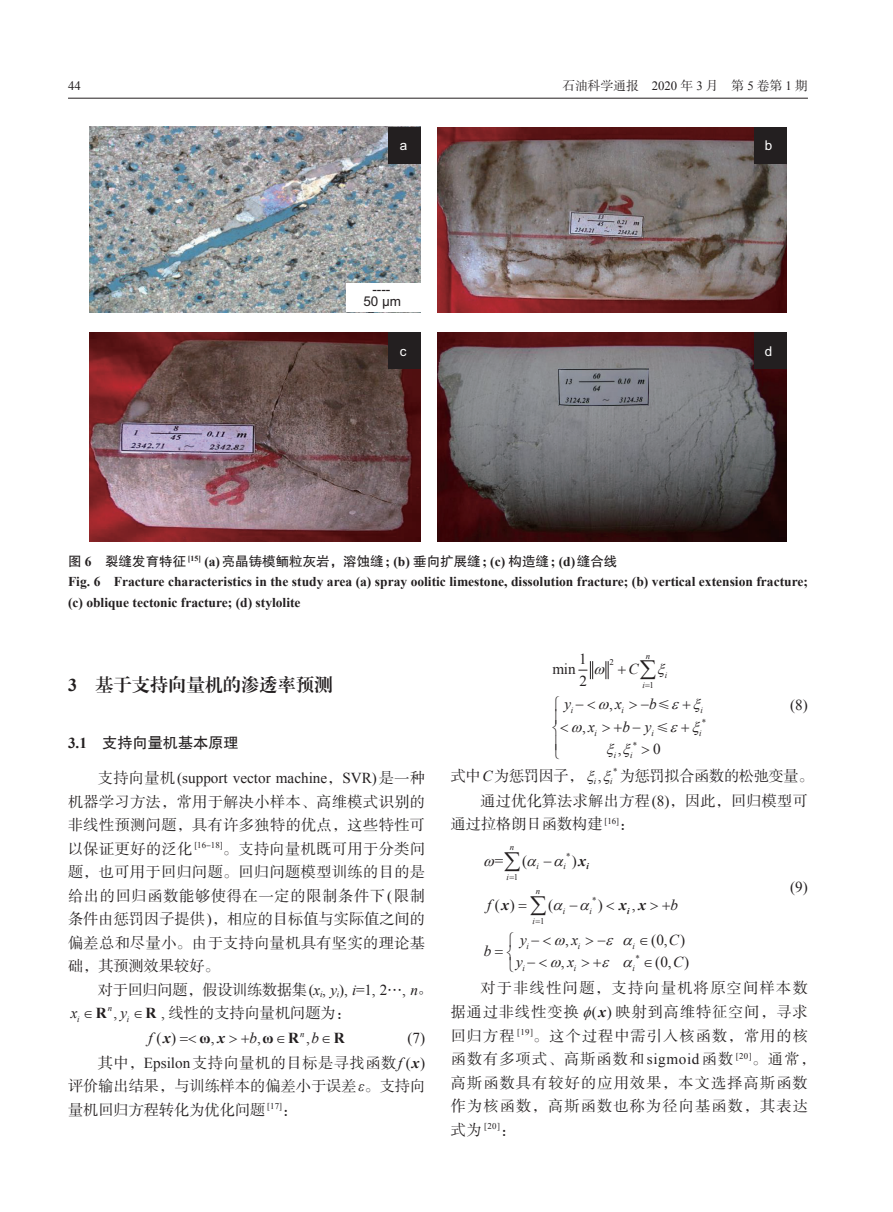
<style>
.page{position:relative;width:893px;height:1212px;background:#fff}
.page>*{position:absolute;margin:0;border:0;box-sizing:border-box;transform-origin:0 0}
.t1{font:18px "FZXBSK GBK1 0";letter-spacing:.015em;color:#231f20}
.t2{font:15.15px/23.4px "FZSSK GBK1 0";letter-spacing:.025em;color:#231f20;text-align:justify}
.t3{font:15.15px/23.5px "FZSSK GBK1 0";letter-spacing:.075em;color:#231f20}
.t4{font:15.15px/21.5px "Times New Roman";color:#231f20}
.t5{font:15.15px "FZSSK GBK1 0";letter-spacing:-.015em;color:#231f20}
.t6{font:15.15px "FZSSK GBK1 0";letter-spacing:-.02em;color:#231f20}
.t7{font:italic 15.15px "Times New Roman";color:#231f20}
.t8{font:15.15px "FZSSK GBK1 0";color:#231f20}
.t9{font:15.15px "FZHTJW GB1 0";color:#231f20}
.t10{font:700 15.15px "Times New Roman";color:#231f20}
.t11{font:italic 700 15.15px "Times New Roman";color:#231f20}
.t12{font:700 13.5px/20.5px "Times New Roman";color:#231f20}
.t13{font:13.5px "FZHTJW GB1 0";color:#231f20}
.t14{font:13.5px/12px "Arial";color:#231f20;text-align:center}
.t15{font:13.5px "Arial";color:#fff}
.t16{font:12.75px "FZSSK GBK1 0";color:#231f20}
.t17{font:12.75px "Times New Roman";color:#231f20}
.t18{font:12.15px "Sim Hei";color:#231f20}
.t19{font:italic 8.85px "Times New Roman";color:#231f20}
.t20{font:8.85px "Times New Roman";color:#231f20}
.t21{font:italic 700 8.85px "Times New Roman";color:#231f20}
.s1{font-family:"Times New Roman"}
.s2{font-family:"Times New Roman";font-weight:700}
.s3{font-family:"FZSSK GBK1 0"}
.s4{font-family:"Times New Roman";font-style:italic}
.s5{font-family:"Adobe Song Std";font-weight:300}
.s6{font-weight:700;font-style:normal}
.s7{font-style:normal;font-size:15.15px}
.s8{font-family:"Times New Roman";font-weight:700;font-style:italic}
.s9{font-style:italic}
.s10{font-weight:400;font-style:italic}
.s11{font-weight:400}
.s12{font-weight:700}
.s13{font-weight:700;font-style:italic;font-size:15.15px}
.s14{font-weight:700;font-style:italic}
.s15{font-family:"FZSSK GBK1 0";font-size:15.15px}
</style>
<div class="page">
<hr style="left:68px;top:98px;width:740px;height:1px;background:#231f20">
<img style="left:437px;top:127px;width:349px;height:185px">
<img style="left:90px;top:127px;width:331px;height:185px">
<img style="left:90px;top:332px;width:331px;height:209px">
<img style="left:437px;top:332px;width:349px;height:209px">
<img style="left:558px;top:369px;width:91px;height:36px">
<div style="left:346px;top:283px;width:75px;height:29px;background:#fff"></div>
<div style="left:389px;top:127px;width:32px;height:36px;background:#231f20"></div>
<div style="left:754px;top:127px;width:32px;height:36px;background:#231f20"></div>
<div style="left:389px;top:332px;width:32px;height:36px;background:#231f20"></div>
<div style="left:754px;top:332px;width:32px;height:36px;background:#231f20"></div>
<svg style="left:578px;top:661px;width:31px;height:18px"></svg>
<p class="t17" style="left:68px;top:77px;width:14px">44</p>
<p class="t16" style="left:562px;top:79px;width:247px">石油科学通报 <span class="s1">2020</span> 年 <span class="s1">3</span> 月 第 <span class="s1">5</span> 卷第 <span class="s1">1</span> 期</p>
<p class="t15" style="left:400px;top:137px;width:9px">a</p>
<p class="t15" style="left:765px;top:137px;width:9px">b</p>
<p class="t14" style="left:363px;top:283px;width:39px">----<br>50 μm</p>
<p class="t15" style="left:400px;top:342px;width:8px">c</p>
<p class="t15" style="left:765px;top:342px;width:9px">d</p>
<p class="t13" style="left:68px;top:554px;width:551px">图 <span class="s2">6</span> 裂缝发育特征 <sup>[15]</sup> <span class="s2">(a)</span>亮晶铸模鲕粒灰岩，溶蚀缝<span class="s2">; (b)</span> 垂向扩展缝<span class="s2">; (c)</span> 构造缝<span class="s2">; (d)</span>缝合线</p>
<p class="t12" style="left:68px;top:571px;width:741px">Fig. 6 Fracture characteristics in the study area (a) spray oolitic limestone, dissolution fracture; (b) vertical extension fracture; (c) oblique tectonic fracture; (d) stylolite</p>
<p class="t1" style="left:68px;top:674px;width:266px"><span class="s2">3</span> 基于支持向量机的渗透率预测</p>
<p class="t9" style="left:68px;top:735px;width:172px"><span class="s2">3.1</span> 支持向量机基本原理</p>
<p class="t4" style="left:98px;top:767px;width:329px"><span class="s3">支持向量机</span>(support vector machine<span class="s3">，</span>SVR)<span class="s3">是一种</span></p>
<p class="t2" style="left:68px;top:791px;width:359px">机器学习方法，常用于解决小样本、高维模式识别的非线性预测问题，具有许多独特的优点，这些特性可以保证更好的泛化 <sup>[16</sup><sup>-</sup><sup>18]</sup>。支持向量机既可用于分类问题，也可用于回归问题。回归问题模型训练的目的是给出的回归函数能够使得在一定的限制条件下<span class="s1">(</span>限制条件由惩罚因子提供<span class="s1">)</span>，相应的目标值与实际值之间的偏差总和尽量小。由于支持向量机具有坚实的理论基础，其预测效果较好。</p>
<p class="t5" style="left:98px;top:981px;width:336px">对于回归问题，假设训练数据集<span class="s1">(</span><span class="s4">x</span><sub>i</sub><span class="s1">,</span> <span class="s4">y</span><sub>i</sub><span class="s1">),</span> <span class="s4">i</span><span class="s1">=1, 2</span>…<span class="s1">,</span> <span class="s4">n</span><span class="s5">。</span></p>
<p class="t7" style="left:71px;top:1002px;width:37px">x ∈<span class="s6">R</span></p>
<p class="t8" style="left:120px;top:1005px;width:232px"><span class="s4">y</span> ∈ <span class="s2">R</span> <span class="s1">,</span> 线性的支持向量机问题为：</p>
<p class="t19" style="left:108px;top:1002px;width:11px">n<span class="s7">,</span></p>
<p class="t19" style="left:77px;top:1013px;width:4px">i</p>
<p class="t19" style="left:127px;top:1013px;width:4px">i</p>
<p class="t19" style="left:300px;top:1027px;width:6px">n</p>
<p class="t4" style="left:407px;top:1027px;width:19px">(7)</p>
<p class="t2" style="left:68px;top:1051px;width:359px;text-indent:30px">其中，<span class="s1">Epsilon</span>支持向量机的目标是寻找函数<span class="s4">f</span> <span class="s1">(</span><span class="s8">x</span><span class="s1">)</span>评价输出结果，与训练样本的偏差小于误差<span class="s4">ε</span>。支持向量机回归方程转化为优化问题 <sup>[17]</sup>：</p>
<p class="t4" style="left:149px;top:1027px;width:29px"><span class="s9">f</span>( )</p>
<p class="t10" style="left:250px;top:1028px;width:51px"><span class="s10">b</span><span class="s11">,</span>ω R</p>
<p class="t4" style="left:306px;top:1027px;width:40px">,<span class="s9">b</span>∈<span class="s12">R</span></p>
<p class="t10" style="left:200px;top:1028px;width:27px">ω<span class="s11">,</span><span class="s9">x</span></p>
<p class="t11" style="left:163px;top:1028px;width:9px">x</p>
<p class="t4" style="left:579px;top:648px;width:9px">1<br>2</p>
<p class="t4" style="left:582px;top:715px;width:14px">,<span class="s9">x</span></p>
<p class="t7" style="left:622px;top:716px;width:31px">b y</p>
<p class="t19" style="left:646px;top:649px;width:6px">n</p>
<p class="t20" style="left:610px;top:656px;width:6px">2</p>
<p class="t4" style="left:552px;top:658px;width:25px">min</p>
<p class="t7" style="left:628px;top:658px;width:12px">C</p>
<p class="t19" style="left:665px;top:669px;width:4px">i</p>
<p class="t20" style="left:649px;top:679px;width:6px">1</p>
<p class="t19" style="left:642px;top:679px;width:4px">i</p>
<p class="t7" style="left:564px;top:693px;width:21px">y −</p>
<p class="t4" style="left:609px;top:693px;width:14px">,<span class="s9">x</span></p>
<p class="t7" style="left:649px;top:693px;width:9px">b</p>
<p class="t18" style="left:641px;top:698px;width:31px">− ≤</p>
<p class="t19" style="left:571px;top:704px;width:4px">i</p>
<p class="t19" style="left:622px;top:704px;width:4px">i</p>
<p class="t19" style="left:700px;top:704px;width:4px">i</p>
<p class="t20" style="left:702px;top:716px;width:6px">*</p>
<p class="t18" style="left:633px;top:721px;width:38px">− ≤</p>
<p class="t19" style="left:595px;top:726px;width:4px">i</p>
<p class="t19" style="left:652px;top:726px;width:4px">i</p>
<p class="t19" style="left:699px;top:726px;width:4px">i</p>
<p class="t20" style="left:633px;top:739px;width:6px">*</p>
<p class="t19" style="left:614px;top:749px;width:4px">i</p>
<p class="t19" style="left:630px;top:749px;width:4px">i</p>
<p class="t4" style="left:618px;top:738px;width:5px">,</p>
<p class="t4" style="left:653px;top:738px;width:9px">0</p>
<p class="t4" style="left:790px;top:693px;width:19px">(8)</p>
<p class="t6" style="left:451px;top:767px;width:364px">式中<span class="s4">C</span>为惩罚因子， <sub>i</sub> <span class="s1">,</span> <sup>*</sup> 为惩罚拟合函数的松弛变量。</p>
<p class="t19" style="left:610px;top:775px;width:4px">i</p>
<p class="t2" style="left:451px;top:790px;width:359px;text-indent:30px">通过优化算法求解出方程<span class="s1">(8)</span>，因此，回归模型可通过拉格朗日函数构建 <sup>[16]</sup>：</p>
<p class="t19" style="left:510px;top:841px;width:6px">n</p>
<p class="t20" style="left:566px;top:850px;width:24px">* <span class="s13">x</span><span class="s14">i</span></p>
<p class="t4" style="left:495px;top:849px;width:34px">= (</p>
<p class="t4" style="left:572px;top:849px;width:7px">)</p>
<p class="t4" style="left:548px;top:894px;width:7px">(</p>
<p class="t4" style="left:598px;top:894px;width:7px">)</p>
<p class="t4" style="left:632px;top:894px;width:5px">,</p>
<p class="t19" style="left:537px;top:860px;width:4px">i</p>
<p class="t19" style="left:563px;top:860px;width:4px">i</p>
<p class="t20" style="left:514px;top:871px;width:6px">1</p>
<p class="t19" style="left:506px;top:871px;width:4px">i</p>
<p class="t19" style="left:536px;top:885px;width:6px">n</p>
<p class="t20" style="left:592px;top:894px;width:6px">*</p>
<p class="t4" style="left:487px;top:894px;width:29px"><span class="s9">f</span>( )</p>
<p class="t7" style="left:671px;top:894px;width:9px">b</p>
<p class="t11" style="left:501px;top:894px;width:9px">x</p>
<p class="t11" style="left:619px;top:894px;width:28px">x x</p>
<p class="t21" style="left:627px;top:904px;width:4px">i</p>
<p class="t19" style="left:563px;top:904px;width:4px">i</p>
<p class="t19" style="left:589px;top:904px;width:4px">i</p>
<p class="t7" style="left:484px;top:940px;width:9px">b</p>
<p class="t20" style="left:540px;top:915px;width:6px">1</p>
<p class="t19" style="left:532px;top:915px;width:4px">i</p>
<p class="t4" style="left:639px;top:928px;width:48px">∈(0, )</p>
<p class="t7" style="left:520px;top:929px;width:21px">y −</p>
<p class="t4" style="left:565px;top:928px;width:15px">,<span class="s9">x</span></p>
<p class="t7" style="left:669px;top:929px;width:12px">C</p>
<p class="t19" style="left:523px;top:962px;width:4px">i</p>
<p class="t19" style="left:574px;top:962px;width:4px">i</p>
<p class="t19" style="left:632px;top:962px;width:4px">i</p>
<p class="t19" style="left:527px;top:939px;width:4px">i</p>
<p class="t19" style="left:578px;top:939px;width:4px">i</p>
<p class="t19" style="left:632px;top:939px;width:4px">i</p>
<p class="t20" style="left:635px;top:952px;width:6px">*</p>
<p class="t4" style="left:643px;top:951px;width:48px">∈(0, )</p>
<p class="t7" style="left:516px;top:952px;width:21px">y −</p>
<p class="t4" style="left:561px;top:951px;width:15px">,<span class="s9">x</span></p>
<p class="t7" style="left:673px;top:952px;width:12px">C</p>
<p class="t4" style="left:790px;top:876px;width:19px">(9)</p>
<p class="t3" style="left:451px;top:977px;width:366px;text-indent:30px">对于非线性问题，支持向量机将原空间样本数据通过非线性变换 <span class="s1">( )</span><span class="s8">x</span> 映射到高维特征空间，寻求回归方程 <sup>[19]</sup>。这个过程中需引入核函数，常用的核函数有多项式、高斯函数和<span class="s1">sigmoid</span>函数 <sup>[20]</sup>。通常，高斯函数具有较好的应用效果，本文选择高斯函数作为核函数，高斯函数也称为径向基函数，其表达</p>
<p class="t20" style="left:451px;top:1120px;width:66px"><span class="s15">式为</span> [20]<span class="s15">：</span></p>
</div>
